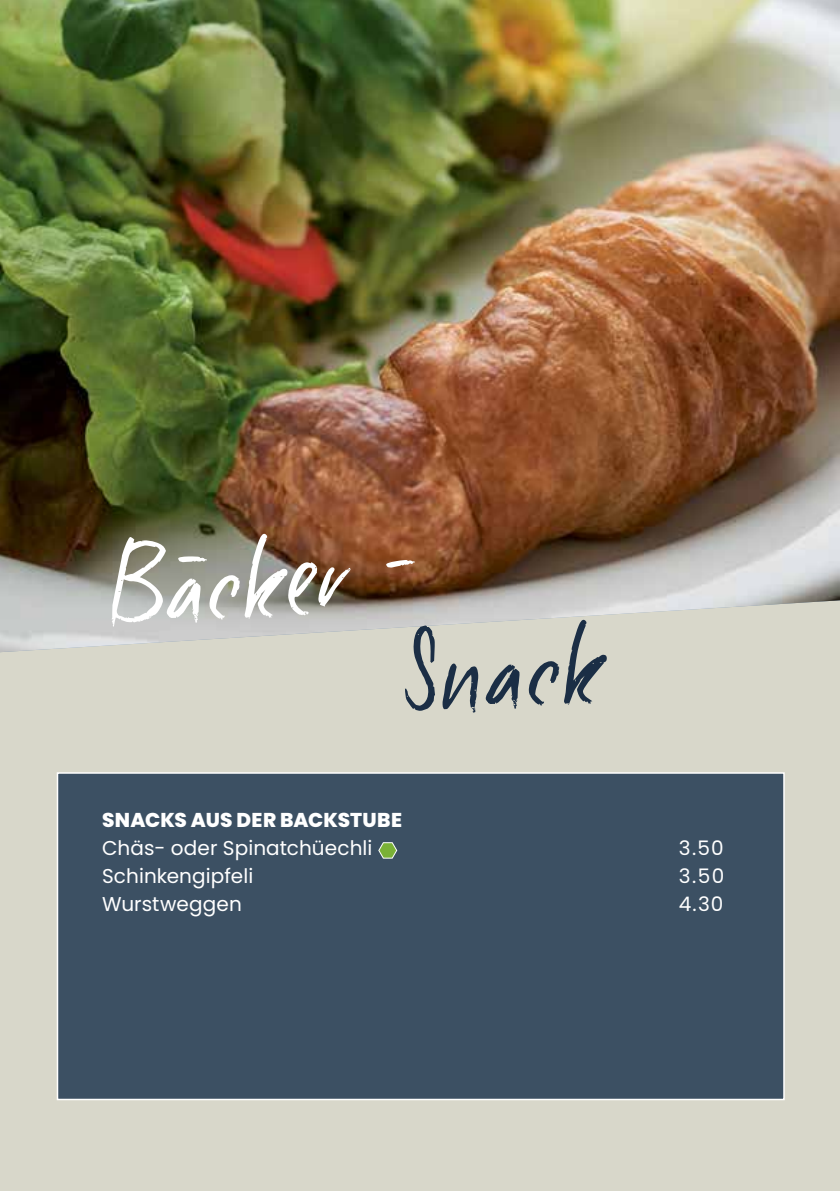
<style>
.page{position:relative;width:840px;height:1191px;background:#fff}
.page>*{position:absolute;margin:0;border:0;box-sizing:border-box;transform-origin:0 0}
.t1{font:120px "Good Foot";color:#fff}
.t2{font:120px "Good Foot";color:#1b2e45}
.t3{font:20px "Poppins";letter-spacing:.005em;color:#fff}
.t4{font:800 20px "Poppins";letter-spacing:.01em;color:#fff}
</style>
<div class="page">
<div style="left:0;top:0;width:839px;height:1191px;background:#d8d7ca"></div>
<img style="left:0;top:0;width:839px;height:652px">
<div style="left:57px;top:772px;width:727px;height:328px;background:#3c5063;border:2px solid #fff"></div>
<svg style="left:378px;top:842px;width:19px;height:17px"></svg>
<h1 class="t1" style="left:100px;top:513px;width:314px;rotate:-4deg">Bäcker -</h1>
<h1 class="t2" style="left:395px;top:601px;width:206px;rotate:-4deg">Snack</h1>
<p class="t4" style="left:102px;top:808px;width:301px">SNACKS AUS DER BACKSTUBE</p>
<p class="t3" style="left:102px;top:836px;width:272px">Chäs- oder Spinatchüechli</p>
<p class="t3" style="left:678px;top:836px;width:46px">3.50</p>
<p class="t3" style="left:102px;top:864px;width:152px">Schinkengipfeli</p>
<p class="t3" style="left:678px;top:864px;width:47px">3.50</p>
<p class="t3" style="left:102px;top:892px;width:141px">Wurstweggen</p>
<p class="t3" style="left:678px;top:892px;width:46px">4.30</p>
</div>
